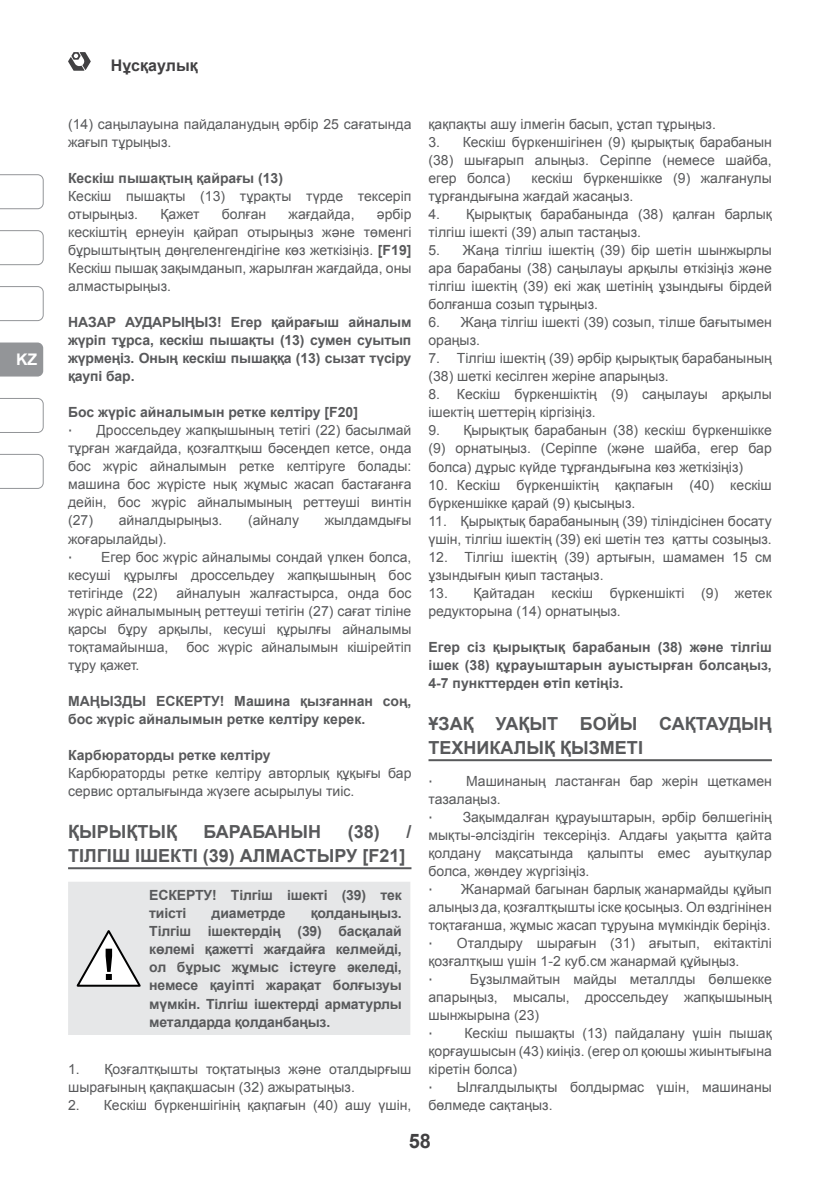
<style>
.page{position:relative;width:840px;height:1191px;background:#fff}
.page>*{position:absolute;margin:0;border:0;box-sizing:border-box;transform-origin:0 0}
.t1{font:700 20px "Arial";color:#414042}
.t2{font:700 18px/24px "Arial";color:#58595b}
.t3{font:700 16px "Arial";color:#414042}
.t4{font:700 16px "Arial";color:#fff}
.t5{font:14px/18px "Arial";color:#58595b}
.t6{font:700 14px/18px "Arial";color:#58595b;text-align:justify}
.t7{font:14px "Tahoma";color:#58595b}
.s1{font-weight:700}
</style>
<div class="page">
<svg style="left:68px;top:52px;width:23px;height:19px"></svg>
<svg style="left:0;top:174px;width:44px;height:35px"></svg>
<svg style="left:0;top:454px;width:44px;height:35px"></svg>
<svg style="left:0;top:398px;width:44px;height:35px"></svg>
<svg style="left:0;top:342px;width:43px;height:34px"></svg>
<svg style="left:0;top:286px;width:44px;height:35px"></svg>
<svg style="left:0;top:230px;width:44px;height:35px"></svg>
<hr style="left:68px;top:867px;width:343px;height:2px;background:#58595b">
<div style="left:68px;top:882px;width:342px;height:153px;background:#e6e7e8"></div>
<svg style="left:75px;top:927px;width:68px;height:61px"></svg>
<hr style="left:428px;top:759px;width:343px;height:2px;background:#58595b">
<p class="t4" style="left:16px;top:349px;width:23px">KZ</p>
<p class="t3" style="left:111px;top:55px;width:88px">Нұсқаулық</p>
<p class="t5" style="left:68px;top:115px;width:344px">(14) саңылауына пайдаланудың әрбір 25 сағатында жағып тұрыңыз.</p>
<p class="t6" style="left:68px;top:170px;width:216px">Кескіш пышақтың қайрағы (13)</p>
<p class="t5" style="left:68px;top:187px;width:344px">Кескіш пышақты (13) тұрақты түрде тексеріп отырыңыз.</p>
<p class="t5" style="left:68px;top:205px;width:344px;text-align:justify;text-indent:308px">әрбір кескіштің ернеуін қайрап отырыңыз және төменгі бұрыштыңтың дөңгеленгендігіне көз жеткізіңіз. <span class="s1">[F19] </span>Кескіш пышақ зақымданып, жарылған жағдайда, оны алмастырыңыз.</p>
<p class="t6" style="left:68px;top:314px;width:344px">НАЗАР АУДАРЫҢЫЗ! Егер қайрағыш айналым жүріп тұрса, кескіш пышақты (13) сумен суытып жүрмеңіз. Оның кескіш пышаққа (13) сызат түсіру қаупі бар.</p>
<p class="t6" style="left:68px;top:404px;width:291px">Бос жүріс айналымын ретке келтіру [F20]</p>
<p class="t7" style="left:68px;top:421px;width:6px">∙</p>
<p class="t5" style="left:160px;top:205px;width:41px">Қажет</p>
<p class="t5" style="left:222px;top:205px;width:46px">болған</p>
<p class="t5" style="left:288px;top:205px;width:67px">жағдайда,</p>
<p class="t5" style="left:68px;top:422px;width:344px;text-align:justify;text-indent:28px">Дроссельдеу жапқышының тетігі (22) басылмай тұрған жағдайда, қозғалтқыш бәсеңдеп кетсе, онда бос жүріс айналымын ретке келтіруге болады: машина бос жүрісте нық жұмыс жасап бастағанға дейін, бос жүріс айналымының реттеуші винтін (27)</p>
<p class="t5" style="left:119px;top:512px;width:105px">айналдырыңыз.</p>
<p class="t5" style="left:248px;top:512px;width:52px">(айналу</p>
<p class="t5" style="left:324px;top:512px;width:88px">жылдамдығы</p>
<p class="t5" style="left:68px;top:530px;width:100px">жоғарылайды).</p>
<p class="t7" style="left:68px;top:547px;width:6px">∙</p>
<p class="t5" style="left:68px;top:548px;width:344px;text-align:justify;text-indent:33px">Егер бос жүріс айналымы сондай үлкен болса, кесуші құрылғы дроссельдеу жапқышының бос тетігінде (22)</p>
<p class="t5" style="left:68px;top:584px;width:344px;text-align:justify;text-indent:108px">айналуын жалғастырса, онда бос жүріс айналымының реттеуші тетігін (27) сағат тіліне қарсы бұру арқылы, кесуші құрылғы айналымы тоқтамайынша,</p>
<p class="t5" style="left:186px;top:638px;width:226px">бос жүріс айналымын кішірейтіп</p>
<p class="t5" style="left:68px;top:656px;width:73px">тұру қажет.</p>
<p class="t6" style="left:68px;top:692px;width:344px">МАҢЫЗДЫ ЕСКЕРТУ! Машина қызғаннан соң, бос жүріс айналымын ретке келтіру керек.</p>
<p class="t6" style="left:68px;top:746px;width:204px">Карбюраторды ретке келтіру</p>
<p class="t5" style="left:68px;top:764px;width:344px">Карбюраторды ретке келтіру авторлық құқығы бар сервис орталығында жүзеге асырылуы тиіс.</p>
<p class="t2" style="left:68px;top:819px;width:110px">ҚЫРЫҚТЫҚ</p>
<p class="t2" style="left:203px;top:819px;width:119px">БАРАБАНЫН</p>
<p class="t2" style="left:347px;top:819px;width:34px">(38)</p>
<p class="t2" style="left:406px;top:819px;width:7px">/</p>
<p class="t2" style="left:68px;top:843px;width:338px">ТІЛГІШ ІШЕКТІ (39) АЛМАСТЫРУ [F21]</p>
<p class="t6" style="left:149px;top:887px;width:254px">ЕСКЕРТУ! Тілгіш ішекті (39) тек тиісті</p>
<p class="t6" style="left:149px;top:905px;width:254px;text-indent:161px">қолданыңыз.<br>Тілгіш ішектердің (39) басқалай көлемі қажетті жағдайға келмейді, ол бұрыс жұмыс істеуге әкеледі, немесе қауіпті жарақат болғызуы мүмкін. Тілгіш ішектерді арматурлы металдарда қолданбаңыз.</p>
<p class="t5" style="left:68px;top:1059px;width:344px">1. Қозғалтқышты тоқтатыңыз және оталдырғыш шырағының қақпақшасын (32) ажыратыңыз.</p>
<p class="t5" style="left:68px;top:1095px;width:344px">2. Кескіш бүркеншігінің қақпағын (40) ашу үшін,</p>
<p class="t6" style="left:211px;top:905px;width:75px">диаметрде</p>
<p class="t5" style="left:428px;top:115px;width:289px">қақпақты ашу ілмегін басып, ұстап тұрыңыз.</p>
<p class="t5" style="left:428px;top:133px;width:344px;text-align:justify">3. Кескіш бүркеншігінен (9) қырықтық барабанын (38) шығарып алыңыз. Серіппе (немесе шайба, егер болса)</p>
<p class="t5" style="left:428px;top:169px;width:344px;text-indent:103px">кескіш бүркеншікке (9) жалғанулы тұрғандығына жағдай жасаңыз.</p>
<p class="t5" style="left:428px;top:206px;width:344px">4. Қырықтық барабанында (38) қалған барлық тілгіш ішекті (39) алып тастаңыз.</p>
<p class="t5" style="left:428px;top:242px;width:344px;text-align:justify">5. Жаңа тілгіш ішектің (39) бір шетін шынжырлы ара барабаны (38) саңылауы арқылы өткізіңіз және тілгіш ішектің (39) екі жақ шетінің ұзындығы бірдей болғанша созып тұрыңыз.</p>
<p class="t5" style="left:428px;top:314px;width:344px">6. Жаңа тілгіш ішекті (39) созып, тілше бағытымен ораңыз.</p>
<p class="t5" style="left:428px;top:350px;width:344px">7. Тілгіш ішектің (39) әрбір қырықтық барабанының (38) шеткі кесілген жеріне апарыңыз.</p>
<p class="t5" style="left:428px;top:386px;width:345px">8. Кескіш бүркеншіктің (9) саңылауы арқылы ішектің шеттерің кіргізіңіз.</p>
<p class="t5" style="left:428px;top:422px;width:344px;text-align:justify">9. Қырықтық барабанын (38) кескіш бүркеншікке (9) орнатыңыз. (Серіппе (және шайба, егер бар болса) дұрыс күйде тұрғандығына көз жеткізіңіз)</p>
<p class="t5" style="left:428px;top:476px;width:344px">10. Кескіш бүркеншіктің қақпағын (40) кескіш бүркеншікке қарай (9) қысыңыз.</p>
<p class="t5" style="left:428px;top:512px;width:344px">11. Қырықтық барабанының (39) тіліндісінен босату үшін, тілгіш ішектің (39) екі шетін тез қатты созыңыз.</p>
<p class="t5" style="left:428px;top:548px;width:344px">12. Тілгіш ішектің (39) артығын, шамамен 15 см ұзындығын қиып тастаңыз.</p>
<p class="t5" style="left:428px;top:584px;width:344px">13. Қайтадан кескіш бүркеншікті (9) жетек редукторына (14) орнатыңыз.</p>
<p class="t6" style="left:428px;top:638px;width:344px">Егер сіз қырықтық барабанын (38) және тілгіш ішек (38) құрауыштарын ауыстырған болсаңыз, 4-7 пункттерден өтіп кетіңіз.</p>
<p class="t2" style="left:428px;top:711px;width:344px">ҰЗАҚ УАҚЫТ БОЙЫ САҚТАУДЫҢ<br>ТЕХНИКАЛЫҚ ҚЫЗМЕТІ</p>
<p class="t7" style="left:428px;top:771px;width:6px">∙</p>
<p class="t5" style="left:428px;top:772px;width:344px;text-indent:38px">Машинаның ластанған бар жерін щеткамен тазалаңыз.</p>
<p class="t7" style="left:428px;top:807px;width:6px">∙</p>
<p class="t5" style="left:428px;top:808px;width:344px;text-align:justify;text-indent:34px">Зақымдалған құрауыштарын, әрбір бөлшегінің мықты-әлсіздігін тексеріңіз. Алдағы уақытта қайта қолдану мақсатында қалыпты емес ауытқулар болса, жөндеу жүргізіңіз.</p>
<p class="t7" style="left:428px;top:879px;width:6px">∙</p>
<p class="t5" style="left:428px;top:880px;width:345px;text-align:justify;text-indent:33px">Жанармай багынан барлық жанармайды құйып алыңыз да, қозғалтқышты іске қосыңыз. Ол өздгінінен тоқтағанша, жұмыс жасап тұруына мүмкіндік беріңіз.</p>
<p class="t7" style="left:428px;top:933px;width:6px">∙</p>
<p class="t5" style="left:428px;top:934px;width:344px;text-indent:28px">Оталдыру шырағын (31) ағытып, екітактілі қозғалтқыш үшін 1-2 куб.см жанармай құйыңыз.</p>
<p class="t7" style="left:428px;top:969px;width:6px">∙</p>
<p class="t5" style="left:428px;top:970px;width:345px;text-align:justify;text-indent:41px">Бұзылмайтын майды металлды бөлшекке апарыңыз, мысалы, дроссельдеу жапқышының шынжырына (23)</p>
<p class="t7" style="left:428px;top:1023px;width:6px">∙</p>
<p class="t5" style="left:428px;top:1024px;width:345px;text-align:justify;text-indent:36px">Кескіш пышақты (13) пайдалану үшін пышақ қорғаушысын (43) киіңіз. (егер ол қоюшы жиынтығына кіретін болса)</p>
<p class="t7" style="left:428px;top:1077px;width:6px">∙</p>
<p class="t5" style="left:428px;top:1078px;width:344px;text-indent:28px">Ылғалдылықты болдырмас үшін, машинаны бөлмеде сақтаңыз.</p>
<h1 class="t1" style="left:408px;top:1128px;width:24px">58</h1>
</div>
